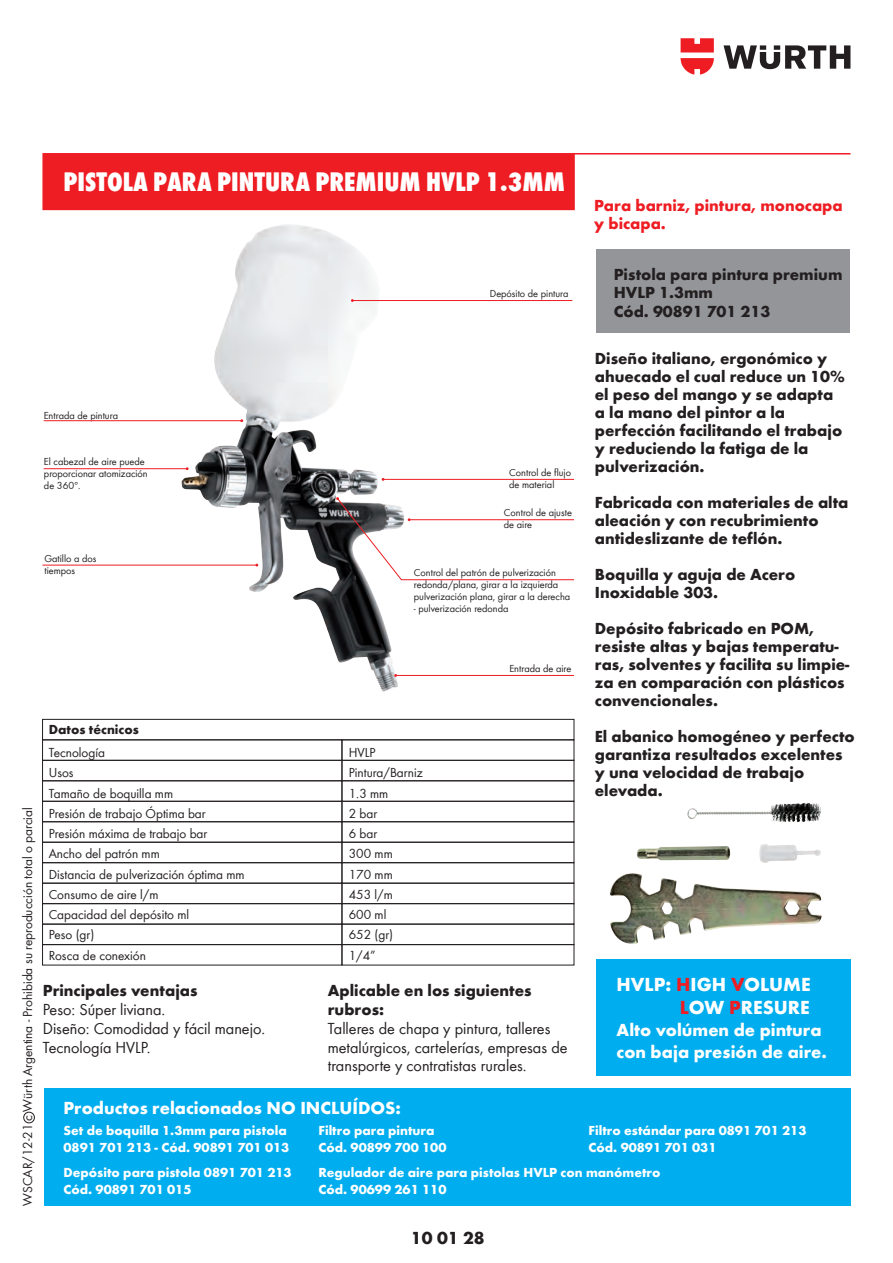
<style>
.page{position:relative;width:893px;height:1263px;background:#fff}
.page>*{position:absolute;margin:0;border:0;box-sizing:border-box;transform-origin:0 0}
.t1{font:27.75px "Wuerth Extra Bold Cond Caps";color:#fff}
.t2{font:700 19.5px/23.4px "Wuerth";color:#fff;text-align:right}
.t3{font:700 18px/21.6px "Wuerth";color:#fff}
.t4{font:700 18px "Wuerth";color:#231f20}
.t5{font:700 16.5px/18px "Wuerth";color:#231f20}
.t6{font:16.5px/18.9px "Wuerth";color:#231f20}
.t7{font:700 16.5px/18.9px "Wuerth";color:#ee1d23}
.t8{font:13.5px/20.2px "Wuerth";color:#231f20}
.t9{font:700 13.5px/16.5px "Wuerth";color:#fff}
.t10{font:700 13.5px "Wuerth";color:#231f20}
.t11{font:10.5px/12px "Wuerth";color:#231f20}
.s1{color:#ee1d23}
</style>
<div class="page">
<div style="left:44px;top:1088px;width:806px;height:117px;background:#00aeef"></div>
<div style="left:342px;top:883px;width:232px;height:21px;border:1px solid #231f20"></div>
<div style="left:42px;top:883px;width:300px;height:21px;border:1px solid #231f20"></div>
<div style="left:342px;top:924px;width:232px;height:21px;border:1px solid #231f20"></div>
<div style="left:42px;top:924px;width:300px;height:21px;border:1px solid #231f20"></div>
<div style="left:342px;top:903px;width:232px;height:21px;border:1px solid #231f20"></div>
<div style="left:42px;top:903px;width:300px;height:21px;border:1px solid #231f20"></div>
<div style="left:342px;top:944px;width:232px;height:21px;border:1px solid #231f20"></div>
<div style="left:42px;top:944px;width:300px;height:21px;border:1px solid #231f20"></div>
<div style="left:342px;top:842px;width:232px;height:21px;border:1px solid #231f20"></div>
<div style="left:42px;top:842px;width:300px;height:21px;border:1px solid #231f20"></div>
<div style="left:342px;top:801px;width:232px;height:21px;border:1px solid #231f20"></div>
<div style="left:42px;top:801px;width:300px;height:21px;border:1px solid #231f20"></div>
<div style="left:342px;top:780px;width:232px;height:22px;border:1px solid #231f20"></div>
<div style="left:42px;top:780px;width:300px;height:22px;border:1px solid #231f20"></div>
<div style="left:342px;top:760px;width:232px;height:21px;border:1px solid #231f20"></div>
<div style="left:42px;top:760px;width:300px;height:21px;border:1px solid #231f20"></div>
<div style="left:342px;top:739px;width:232px;height:22px;border:1px solid #231f20"></div>
<div style="left:42px;top:739px;width:300px;height:22px;border:1px solid #231f20"></div>
<div style="left:42px;top:719px;width:532px;height:21px;border:1px solid #231f20"></div>
<svg style="left:724px;top:45px;width:126px;height:24px"></svg>
<svg style="left:681px;top:38px;width:33px;height:37px"></svg>
<div style="left:42px;top:153px;width:533px;height:57px;background:#ee1d23"></div>
<hr style="left:574px;top:153px;width:276px;height:2px;background:#ee1d23">
<div style="left:23px;top:1112px;width:12px;height:11px;border:1px solid #231f20;border-radius:50%"></div>
<div style="left:596px;top:250px;width:253px;height:83px;background:#939598"></div>
<img style="left:143px;top:207px;width:297px;height:485px">
<hr style="left:396px;top:675px;width:178px;height:1px;background:#ee1d23">
<hr style="left:43px;top:565px;width:214px;height:1px;background:#ee1d23">
<hr style="left:44px;top:468px;width:143px;height:1px;background:#ee1d23">
<hr style="left:352px;top:300px;width:220px;height:1px;background:#ee1d23">
<svg style="left:336px;top:497px;width:238px;height:83px"></svg>
<hr style="left:383px;top:479px;width:191px;height:1px;background:#ee1d23">
<hr style="left:44px;top:420px;width:198px;height:1px;background:#ee1d23">
<div style="left:596px;top:960px;width:255px;height:116px;background:#00aeef"></div>
<img style="left:609px;top:803px;width:213px;height:141px">
<h1 class="t1" style="left:63px;top:163px;width:503px">PISTOLA PARA PINTURA PREMIUM HVLP 1.3MM</h1>
<p class="t11" style="left:490px;top:287px;width:80px">Depósito de pintura</p>
<p class="t7" style="left:594px;top:194px;width:250px">Para barniz, pintura, monocapa y bicapa.</p>
<p class="t5" style="left:614px;top:263px;width:230px;line-height:18.9px">Pistola para pintura premium<br>HVLP 1.3mm<br>Cód. 90891 701 213</p>
<p class="t5" style="left:595px;top:348px;width:251px">Diseño italiano, ergonómico y ahuecado el cual reduce un 10% el peso del mango y se adapta a la mano del pintor a la perfección facilitando el trabajo y reduciendo la fatiga de la pulverización.</p>
<p class="t5" style="left:595px;top:492px;width:255px">Fabricada con materiales de alta aleación y con recubrimiento antideslizante de teflón.</p>
<p class="t5" style="left:595px;top:564px;width:202px">Boquilla y aguja de Acero<br>Inoxidable 303.</p>
<p class="t5" style="left:595px;top:618px;width:256px">Depósito fabricado en POM, resiste altas y bajas temperatu&shy;ras, solventes y facilita su limpie&shy;za en comparación con plásticos convencionales.</p>
<p class="t5" style="left:595px;top:726px;width:261px">El abanico homogéneo y perfecto garantiza resultados excelentes y una velocidad de trabajo elevada.</p>
<p class="t11" style="left:44px;top:409px;width:76px">Entrada de pintura</p>
<p class="t11" style="left:44px;top:455px;width:105px">El cabezal de aire puede proporcionar atomización de 360º.</p>
<p class="t11" style="left:509px;top:466px;width:63px">Control de flujo de material</p>
<p class="t11" style="left:504px;top:506px;width:69px">Control de ajuste de aire</p>
<p class="t11" style="left:44px;top:552px;width:54px">Gatillo a dos tiempos</p>
<p class="t11" style="left:414px;top:566px;width:158px">Control del patrón de pulverización redonda/plana, girar a la izquierda pulverización plana, girar a la derecha</p>
<p class="t11" style="left:414px;top:602px;width:96px">- pulverización redonda</p>
<p class="t11" style="left:509px;top:662px;width:63px">Entrada de aire</p>
<p class="t10" style="left:49px;top:720px;width:92px">Datos técnicos</p>
<p class="t8" style="left:49px;top:742px;width:197px">Tecnología<br>Usos<br>Tamaño de boquilla mm<br>Presión de trabajo Óptima bar<br>Presión máxima de trabajo bar<br>Ancho del patrón mm<br>Distancia de pulverización óptima mm<br>Consumo de aire l/m<br>Capacidad del depósito ml<br>Peso (gr)<br>Rosca de conexión</p>
<p class="t8" style="left:349px;top:742px;width:76px">HVLP<br>Pintura/Barniz<br>1.3 mm<br>2 bar<br>6 bar<br>300 mm<br>170 mm<br>453 l/m<br>600 ml<br>652 (gr)<br>1/4”</p>
<p class="t8" style="left:17px;top:1205px;width:400px;rotate:-90deg">WSCAR/12-21 c Würth Argentina - Prohibida su reproducción total o parcial</p>
<p class="t2" style="left:617px;top:971px;width:195px">HVLP: <span class="s1">H</span>IGH <span class="s1">V</span>OLUME<br><span class="s1">L</span>OW <span class="s1">P</span>RESURE</p>
<p class="t3" style="left:617px;top:1018px;width:212px">Alto volúmen de pintura con baja presión de aire.</p>
<p class="t5" style="left:43px;top:980px;width:156px">Principales ventajas</p>
<p class="t6" style="left:43px;top:999px;width:224px">Peso: Súper liviana.<br>Diseño: Comodidad y fácil manejo.<br>Tecnología HVLP.</p>
<p class="t5" style="left:328px;top:980px;width:205px;line-height:18.9px">Aplicable en los siguientes rubros:</p>
<p class="t6" style="left:328px;top:1018px;width:241px">Talleres de chapa y pintura, talleres metalúrgicos, cartelerías, empresas de transporte y contratistas rurales.</p>
<p class="t3" style="left:63px;top:1096px;width:339px">Productos relacionados NO INCLUÍDOS:</p>
<p class="t9" style="left:63px;top:1121px;width:227px">Set de boquilla 1.3mm para pistola<br>0891 701 213 - Cód. 90891 701 013</p>
<p class="t9" style="left:63px;top:1163px;width:230px">Depósito para pistola 0891 701 213<br>Cód. 90891 701 015</p>
<p class="t9" style="left:318px;top:1121px;width:130px">Filtro para pintura<br>Cód. 90899 700 100</p>
<p class="t9" style="left:318px;top:1163px;width:344px">Regulador de aire para pistolas HVLP con manómetro<br>Cód. 90699 261 110</p>
<p class="t9" style="left:588px;top:1121px;width:219px">Filtro estándar para 0891 701 213<br>Cód. 90891 701 031</p>
<p class="t4" style="left:411px;top:1224px;width:75px">10 01 28</p>
</div>
